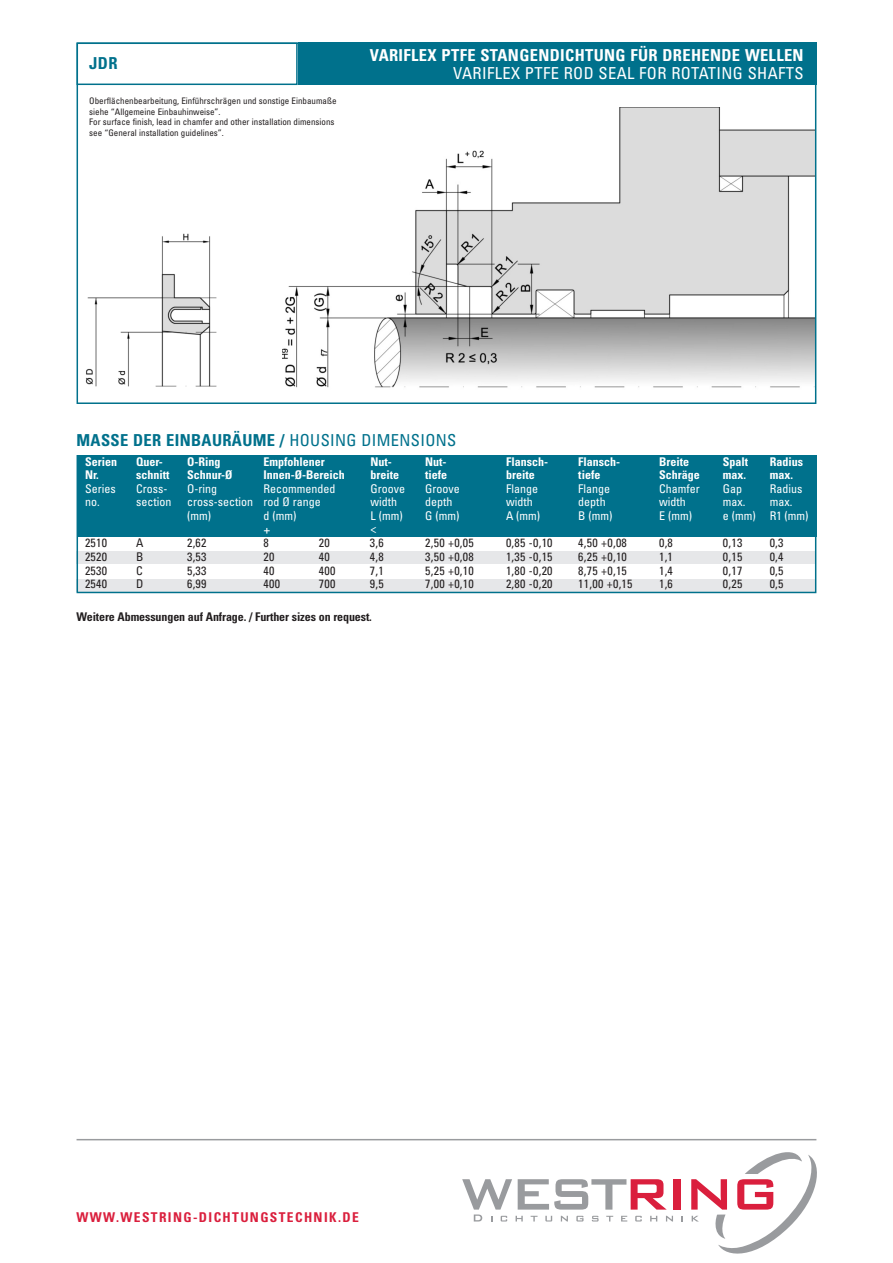
<style>
.page{position:relative;width:893px;height:1263px;background:#fff}
.page>*{position:absolute;margin:0;border:0;box-sizing:border-box;transform-origin:0 0}
.t1{font:700 condensed 16.5px "Univers";letter-spacing:.02em;color:#fff}
.t2{font:700 condensed 16.5px "Univers";letter-spacing:.02em;color:#00718c}
.t3{font:condensed 16.5px "Univers";letter-spacing:.02em;color:#fff}
.t4{font:700 condensed 13.5px "Univers";letter-spacing:.1em;color:#da1f3d}
.t5{font:condensed 12px "Univers";letter-spacing:.02em;color:#231f20}
.t6{font:condensed 12px "Univers";color:#fff}
.t7{font:700 condensed 12px "Univers";color:#fff}
.t8{font:700 condensed 12px "Univers";letter-spacing:-.01em;color:#231f20}
.t9{font:12px "Arial";color:#fff}
.t10{font:condensed 9px/10.5px "Univers";color:#231f20}
.s1{font-weight:400}
</style>
<div class="page">
<img style="left:415px;top:107px;width:398px;height:123px">
<div style="left:673px;top:1179px;width:7px;height:30px;background:#da1f3d"></div>
<svg style="left:462px;top:1179px;width:211px;height:42px"></svg>
<svg style="left:691px;top:1152px;width:126px;height:101px"></svg>
<hr style="left:77px;top:1139px;width:739px;height:1px;background:#999b9e">
<div style="left:298px;top:43px;width:518px;height:42px;background:#00718c"></div>
<div style="left:77px;top:43px;width:221px;height:42px;border:2px solid #00718c"></div>
<img style="left:76px;top:230px;width:741px;height:364px">
<h1 class="t2" style="left:89px;top:57px;width:30px">JDR</h1>
<p class="t10" style="left:89px;top:97px;width:249px">Oberflächenbearbeitung, Einführschrägen und sonstige Einbaumaße siehe “Allgemeine Einbauhinweise”.<br>For surface finish, lead in chamfer and other installation dimensions see “General installation guidelines”.</p>
<h1 class="t1" style="left:370px;top:49px;width:435px">VARIFLEX PTFE STANGENDICHTUNG FÜR DREHENDE WELLEN</h1>
<h1 class="t3" style="left:453px;top:67px;width:352px">VARIFLEX PTFE ROD SEAL FOR ROTATING SHAFTS</h1>
<h1 class="t2" style="left:77px;top:434px;width:381px">MASSE DER EINBAURÄUME / <span class="s1">HOUSING DIMENSIONS</span></h1>
<p class="t7" style="left:85px;top:457px;width:34px">Serien</p>
<p class="t7" style="left:136px;top:457px;width:28px">Quer-</p>
<p class="t7" style="left:187px;top:457px;width:35px">O-Ring</p>
<p class="t7" style="left:264px;top:457px;width:63px">Empfohlener</p>
<p class="t7" style="left:371px;top:457px;width:23px">Nut-</p>
<p class="t7" style="left:425px;top:457px;width:23px">Nut-</p>
<p class="t7" style="left:506px;top:457px;width:43px">Flansch-</p>
<p class="t7" style="left:578px;top:457px;width:43px">Flansch-</p>
<p class="t7" style="left:659px;top:457px;width:31px">Breite</p>
<p class="t7" style="left:723px;top:457px;width:27px">Spalt</p>
<p class="t7" style="left:770px;top:457px;width:35px">Radius</p>
<p class="t7" style="left:85px;top:471px;width:15px">Nr.</p>
<p class="t7" style="left:136px;top:471px;width:35px">schnitt</p>
<p class="t7" style="left:187px;top:471px;width:47px">Schnur-Ø</p>
<p class="t7" style="left:264px;top:471px;width:83px">Innen-Ø-Bereich</p>
<p class="t7" style="left:371px;top:471px;width:30px">breite</p>
<p class="t7" style="left:425px;top:471px;width:24px">tiefe</p>
<p class="t7" style="left:506px;top:471px;width:30px">breite</p>
<p class="t7" style="left:578px;top:471px;width:24px">tiefe</p>
<p class="t7" style="left:659px;top:471px;width:42px">Schräge</p>
<p class="t7" style="left:723px;top:471px;width:25px">max.</p>
<p class="t7" style="left:770px;top:471px;width:25px">max.</p>
<p class="t6" style="left:85px;top:484px;width:32px">Series</p>
<p class="t6" style="left:136px;top:484px;width:33px">Cross-</p>
<p class="t6" style="left:187px;top:484px;width:31px">O-ring</p>
<p class="t6" style="left:264px;top:484px;width:73px">Recommended</p>
<p class="t6" style="left:371px;top:484px;width:36px">Groove</p>
<p class="t6" style="left:425px;top:484px;width:36px">Groove</p>
<p class="t6" style="left:506px;top:484px;width:33px">Flange</p>
<p class="t6" style="left:578px;top:484px;width:33px">Flange</p>
<p class="t6" style="left:659px;top:484px;width:42px">Chamfer</p>
<p class="t6" style="left:723px;top:484px;width:21px">Gap</p>
<p class="t6" style="left:770px;top:484px;width:34px">Radius</p>
<p class="t6" style="left:85px;top:498px;width:16px">no.</p>
<p class="t6" style="left:136px;top:498px;width:37px">section</p>
<p class="t6" style="left:187px;top:498px;width:135px">cross-section rod Ø range</p>
<p class="t6" style="left:371px;top:498px;width:28px">width</p>
<p class="t6" style="left:425px;top:498px;width:29px">depth</p>
<p class="t6" style="left:506px;top:498px;width:28px">width</p>
<p class="t6" style="left:578px;top:498px;width:29px">depth</p>
<p class="t6" style="left:659px;top:498px;width:28px">width</p>
<p class="t6" style="left:723px;top:498px;width:24px">max.</p>
<p class="t6" style="left:770px;top:498px;width:24px">max.</p>
<p class="t6" style="left:187px;top:511px;width:25px">(mm)</p>
<p class="t6" style="left:264px;top:511px;width:34px">d (mm)</p>
<p class="t6" style="left:371px;top:511px;width:34px">L (mm)</p>
<p class="t6" style="left:425px;top:511px;width:36px">G (mm)</p>
<p class="t6" style="left:506px;top:511px;width:36px">A (mm)</p>
<p class="t6" style="left:578px;top:511px;width:36px">B (mm)</p>
<p class="t6" style="left:659px;top:511px;width:34px">E (mm)</p>
<p class="t6" style="left:723px;top:511px;width:87px">e (mm) R1 (mm)</p>
<p class="t9" style="left:264px;top:524px;width:9px">+</p>
<p class="t6" style="left:371px;top:525px;width:7px">&lt;</p>
<p class="t5" style="left:85px;top:538px;width:24px">2510</p>
<p class="t5" style="left:136px;top:538px;width:9px">A</p>
<p class="t5" style="left:187px;top:538px;width:21px">2,62</p>
<p class="t5" style="left:264px;top:538px;width:7px">8</p>
<p class="t5" style="left:319px;top:538px;width:12px">20</p>
<p class="t5" style="left:370px;top:538px;width:15px">3,6</p>
<p class="t5" style="left:425px;top:538px;width:50px">2,50 +0,05</p>
<p class="t5" style="left:506px;top:538px;width:48px">0,85 -0,10</p>
<p class="t5" style="left:578px;top:538px;width:50px">4,50 +0,08</p>
<p class="t5" style="left:659px;top:538px;width:15px">0,8</p>
<p class="t5" style="left:723px;top:538px;width:21px">0,13</p>
<p class="t5" style="left:770px;top:538px;width:15px">0,3</p>
<p class="t5" style="left:85px;top:552px;width:24px">2520</p>
<p class="t5" style="left:136px;top:552px;width:9px">B</p>
<p class="t5" style="left:187px;top:552px;width:21px">3,53</p>
<p class="t5" style="left:264px;top:552px;width:12px">20</p>
<p class="t5" style="left:319px;top:552px;width:12px">40</p>
<p class="t5" style="left:370px;top:552px;width:15px">4,8</p>
<p class="t5" style="left:425px;top:552px;width:50px">3,50 +0,08</p>
<p class="t5" style="left:506px;top:552px;width:48px">1,35 -0,15</p>
<p class="t5" style="left:578px;top:552px;width:50px">6,25 +0,10</p>
<p class="t5" style="left:659px;top:552px;width:15px">1,1</p>
<p class="t5" style="left:723px;top:552px;width:21px">0,15</p>
<p class="t5" style="left:770px;top:552px;width:15px">0,4</p>
<p class="t5" style="left:85px;top:566px;width:24px">2530</p>
<p class="t5" style="left:136px;top:566px;width:8px">C</p>
<p class="t5" style="left:187px;top:566px;width:21px">5,33</p>
<p class="t5" style="left:264px;top:566px;width:12px">40</p>
<p class="t5" style="left:319px;top:566px;width:18px">400</p>
<p class="t5" style="left:370px;top:566px;width:15px">7,1</p>
<p class="t5" style="left:425px;top:566px;width:50px">5,25 +0,10</p>
<p class="t5" style="left:506px;top:566px;width:48px">1,80 -0,20</p>
<p class="t5" style="left:578px;top:566px;width:50px">8,75 +0,15</p>
<p class="t5" style="left:659px;top:566px;width:15px">1,4</p>
<p class="t5" style="left:723px;top:566px;width:21px">0,17</p>
<p class="t5" style="left:770px;top:566px;width:15px">0,5</p>
<p class="t5" style="left:85px;top:580px;width:24px">2540</p>
<p class="t5" style="left:136px;top:580px;width:9px">D</p>
<p class="t5" style="left:187px;top:580px;width:21px">6,99</p>
<p class="t5" style="left:264px;top:580px;width:18px">400</p>
<p class="t5" style="left:319px;top:580px;width:18px">700</p>
<p class="t5" style="left:370px;top:580px;width:15px">9,5</p>
<p class="t5" style="left:425px;top:580px;width:50px">7,00 +0,10</p>
<p class="t5" style="left:506px;top:580px;width:48px">2,80 -0,20</p>
<p class="t5" style="left:578px;top:580px;width:56px">11,00 +0,15</p>
<p class="t5" style="left:659px;top:580px;width:15px">1,6</p>
<p class="t5" style="left:723px;top:580px;width:21px">0,25</p>
<p class="t5" style="left:770px;top:580px;width:15px">0,5</p>
<p class="t8" style="left:77px;top:612px;width:297px">Weitere Abmessungen auf Anfrage. / Further sizes on request.</p>
<p class="t4" style="left:77px;top:1213px;width:284px">WWW.WESTRING-DICHTUNGSTECHNIK.DE</p>
</div>
